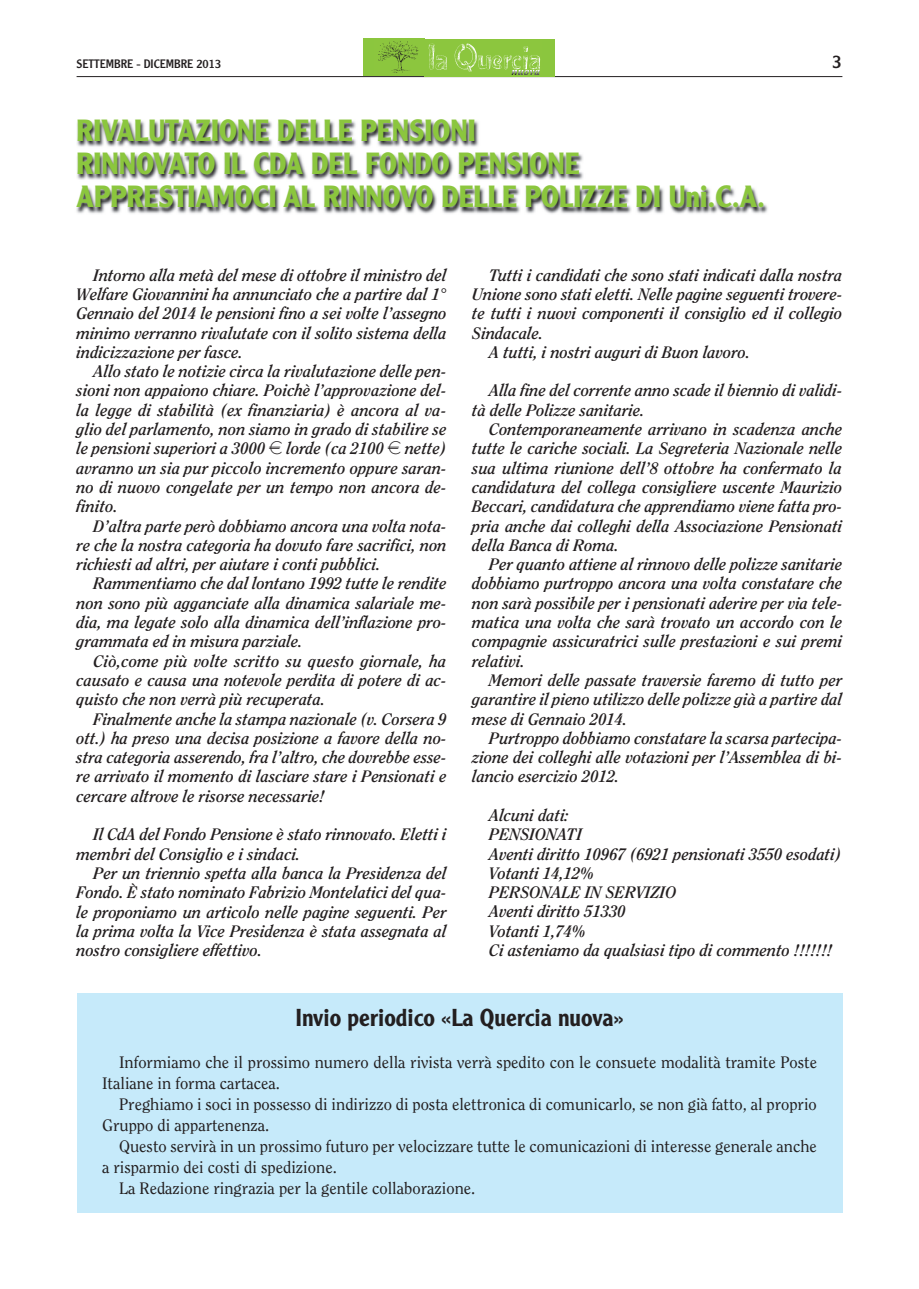
<style>
.page{position:relative;width:919px;height:1289px;background:#fff}
.page>*{position:absolute;margin:0;border:0;box-sizing:border-box;transform-origin:0 0}
.t1{font:700 30px/33px "Clearface Gothic LH";color:#8bc63e;scale:.95 1}
.t2{font:500 24px "Clearface Gothic LH";color:#231f20}
.t3{font:18px "Clearface Gothic LH";color:#231f20}
.t4{font:italic 700 16.5px/19.4px "Clearface";color:#231f20;text-align:justify}
.t5{font:16.5px/21px "Clearface";color:#231f20}
.t6{font:12px "Clearface Gothic LH";color:#231f20}
.s1{font-family:"Euro font";font-weight:400;font-style:normal}
</style>
<div class="page">
<hr style="left:77px;top:76px;width:765px;height:1px;background:#231f20">
<div style="left:424px;top:39px;width:130px;height:38px;background:#8bc63e"></div>
<img style="left:428px;top:43px;width:113px;height:29px">
<svg style="left:363px;top:39px;width:61px;height:37px;fill:#8cc63e"></svg>
<svg style="left:511px;top:70px;width:28px;height:5px"></svg>
<img style="left:76px;top:120px;width:692px;height:94px">
<div style="left:77px;top:993px;width:765px;height:219px;background:#c6eafa"></div>
<p class="t6" style="left:77px;top:59px;width:146px">SETTEMBRE - DICEMBRE 2013</p>
<p class="t3" style="left:832px;top:55px;width:11px">3</p>
<h1 class="t1" style="left:77px;top:117px;width:726px">RIVALUTAZIONE DELLE PENSIONI<br>RINNOVATO IL CDA DEL FONDO PENSIONE<br>APPRESTIAMOCI AL RINNOVO DELLE POLIZZE DI Uni.C.A.</h1>
<p class="t4" style="left:77px;top:266px;width:371px;text-indent:17px">Intorno alla metà del mese di ottobre il ministro del Welfare Giovannini ha annunciato che a partire dal 1° Gennaio del 2014 le pensioni fino a sei volte l’assegno minimo verranno rivalutate con il solito sistema della indicizzazione per fasce.</p>
<p class="t4" style="left:77px;top:362px;width:372px;text-indent:17px">Allo stato le notizie circa la rivalutazione delle pen&shy;sioni non appaiono chiare. Poichè l’approvazione del&shy;la legge di stabilità (ex finanziaria) è ancora al va&shy;glio del parlamento, non siamo in grado di stabilire se le pensioni superiori a 3000 <span class="s1">e</span> lorde (ca 2100 <span class="s1">e</span> nette) avranno un sia pur piccolo incremento oppure saran - no di nuovo congelate per un tempo non ancora de&shy;finito.</p>
<p class="t4" style="left:77px;top:517px;width:372px;text-indent:17px">D’altra parte però dobbiamo ancora una volta nota&shy;re che la nostra categoria ha dovuto fare sacrifici, non richiesti ad altri, per aiutare i conti pubblici.</p>
<p class="t4" style="left:77px;top:575px;width:371px;text-indent:17px">Rammentiamo che dal lontano 1992 tutte le rendite non sono più agganciate alla dinamica salariale me&shy;dia, ma legate solo alla dinamica dell’inflazione pro&shy;grammata ed in misura parziale.</p>
<p class="t4" style="left:77px;top:652px;width:371px;text-indent:17px">Ciò,come più volte scritto su questo giornale, ha causato e causa una notevole perdita di potere di ac&shy;quisto che non verrà più recuperata.</p>
<p class="t4" style="left:77px;top:710px;width:372px;text-indent:17px">Finalmente anche la stampa nazionale (v. Corsera 9 ott.) ha preso una decisa posizione a favore della no&shy;stra categoria asserendo, fra l’altro, che dovrebbe esse&shy;re arrivato il momento di lasciare stare i Pensionati e cercare altrove le risorse necessarie!</p>
<p class="t4" style="left:77px;top:825px;width:371px;text-indent:17px">Il CdA del Fondo Pensione è stato rinnovato. Eletti i membri del Consiglio e i sindaci.</p>
<p class="t4" style="left:77px;top:864px;width:371px;text-indent:17px">Per un triennio spetta alla banca la Presidenza del Fondo. È stato nominato Fabrizio Montelatici del qua&shy;le proponiamo un articolo nelle pagine seguenti. Per la prima volta la Vice Presidenza è stata assegnata al nostro consigliere effettivo.</p>
<p class="t4" style="left:489px;top:266px;width:355px">Tutti i candidati che sono stati indicati dalla nostra</p>
<p class="t4" style="left:472px;top:285px;width:372px">Unione sono stati eletti. Nelle pagine seguenti trovere-</p>
<p class="t4" style="left:472px;top:305px;width:372px">te tutti i nuovi componenti il consiglio ed il collegio</p>
<p class="t4" style="left:472px;top:324px;width:73px">Sindacale.</p>
<p class="t4" style="left:489px;top:343px;width:262px">A tutti, i nostri auguri di Buon lavoro.</p>
<p class="t4" style="left:472px;top:382px;width:372px;text-indent:17px">Alla fine del corrente anno scade il biennio di validi&shy;tà delle Polizze sanitarie.</p>
<p class="t4" style="left:472px;top:420px;width:372px;text-indent:17px">Contemporaneamente arrivano in scadenza anche tutte le cariche sociali. La Segreteria Nazionale nelle sua ultima riunione dell’8 ottobre ha confermato la candidatura del collega consigliere uscente Maurizio Beccari, candidatura che apprendiamo viene fatta pro&shy;pria anche dai colleghi della Associazione Pensionati della Banca di Roma.</p>
<p class="t4" style="left:472px;top:555px;width:372px;text-indent:17px">Per quanto attiene al rinnovo delle polizze sanitarie dobbiamo purtroppo ancora una volta constatare che non sarà possibile per i pensionati aderire per via tele&shy;matica una volta che sarà trovato un accordo con le compagnie assicuratrici sulle prestazioni e sui premi relativi.</p>
<p class="t4" style="left:472px;top:671px;width:372px;text-indent:17px">Memori delle passate traversie faremo di tutto per garantire il pieno utilizzo delle polizze già a partire dal mese di Gennaio 2014.</p>
<p class="t4" style="left:472px;top:729px;width:371px;text-indent:17px">Purtroppo dobbiamo constatare la scarsa partecipa&shy;zione dei colleghi alle votazioni per l’Assemblea di bi&shy;lancio esercizio 2012.</p>
<p class="t4" style="left:489px;top:806px;width:353px;text-align:left">Alcuni dati:<br>PENSIONATI<br>Aventi diritto 10967 (6921 pensionati 3550 esodati)<br>Votanti 14,12%<br>PERSONALE IN SERVIZIO<br>Aventi diritto 51330<br>Votanti 1,74%<br>Ci asteniamo da qualsiasi tipo di commento !!!!!!!</p>
<h2 class="t2" style="left:295px;top:1008px;width:330px">Invio periodico «La Quercia nuova»</h2>
<p class="t5" style="left:102px;top:1052px;width:716px;text-indent:17px">Informiamo che il prossimo numero della rivista verrà spedito con le consuete modalità tramite Poste<br>Italiane in forma cartacea.</p>
<p class="t5" style="left:102px;top:1094px;width:716px;text-indent:17px">Preghiamo i soci in possesso di indirizzo di posta elettronica di comunicarlo, se non già fatto, al proprio<br>Gruppo di appartenenza.</p>
<p class="t5" style="left:119px;top:1136px;width:699px">Questo servirà in un prossimo futuro per velocizzare tutte le comunicazioni di interesse generale anche</p>
<p class="t5" style="left:102px;top:1157px;width:236px">a risparmio dei costi di spedizione.</p>
<p class="t5" style="left:119px;top:1178px;width:358px">La Redazione ringrazia per la gentile collaborazione.</p>
</div>
